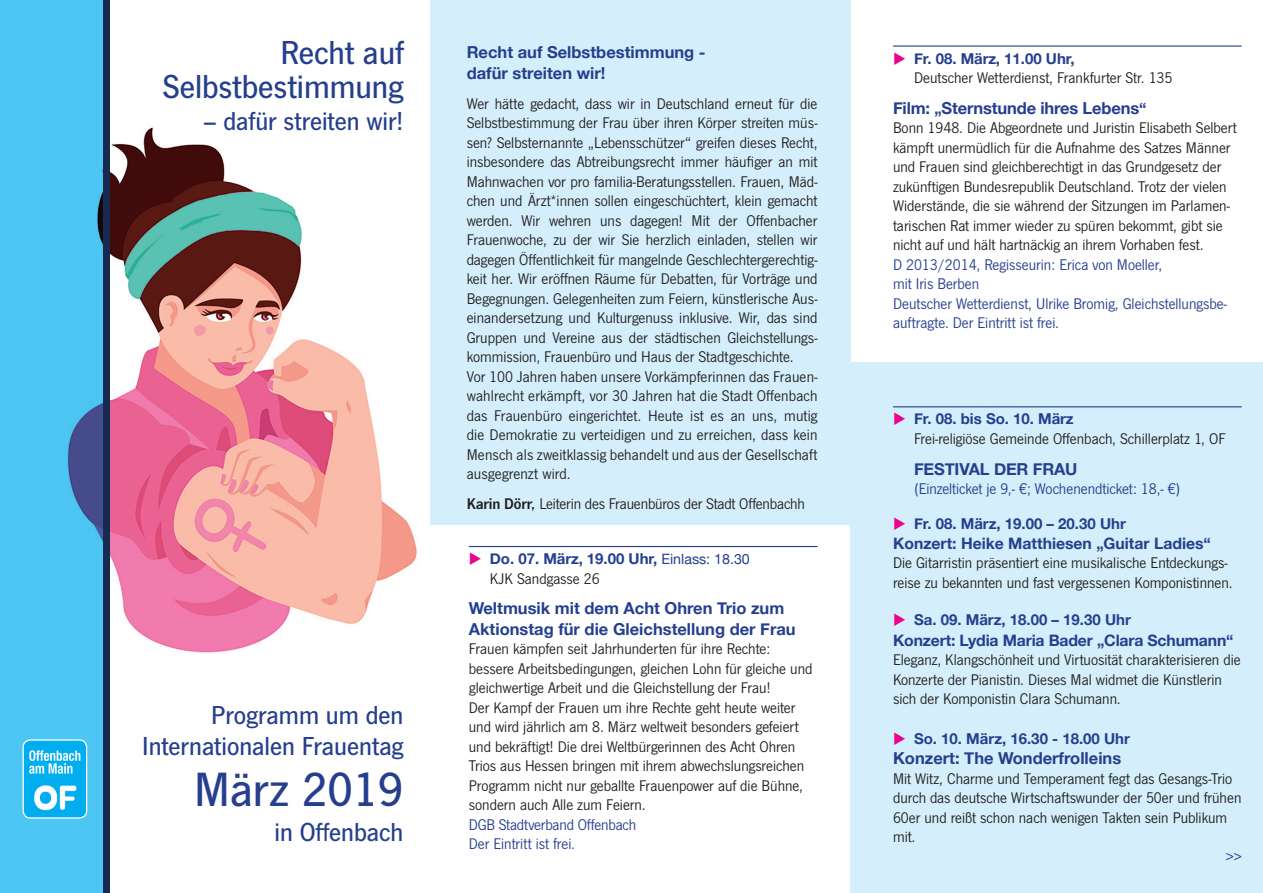
<style>
.page{position:relative;width:1263px;height:893px;background:#fff}
.page>*{position:absolute;margin:0;border:0;box-sizing:border-box;transform-origin:0 0}
.t1{font:500 49.95px "News Got";color:#253f8e}
.t2{font:500 34.5px/34.5px "News Got";color:#253f8e;text-align:right}
.t3{font:500 27px/31px "News Got";color:#253f8e;text-align:right}
.t4{font:700 16.5px/20.2px "Helvetica Neue";color:#253f8e}
.t5{font:16.05px/19.5px "News Got";color:#231f20}
.t6{font:16.05px/19.5px "News Got";color:#253f8e}
.t7{font:700 15.75px "Helvetica Neue";letter-spacing:-.005em;color:#253f8e}
.t8{font:700 15px "Helvetica Neue";color:#253f8e}
.s1{font-family:"News Got Dem"}
.s2{color:#ed028c}
.s3{font-weight:400;font-size:14.25px}
.s4{font-size:15.75px}
</style>
<div class="page">
<img style="left:110px;top:127px;width:307px;height:526px">
<div style="left:0;top:0;width:104px;height:893px;background:#4dc6f3"></div>
<div style="left:103px;top:0;width:7px;height:893px;background:#172b52"></div>
<img style="left:23px;top:740px;width:64px;height:78px">
<div style="left:23px;top:739px;width:64px;height:80px;border:1px solid #fff;border-radius:7px"></div>
<div style="left:850px;top:362px;width:413px;height:531px;background:#d4effb"></div>
<div style="left:429px;top:0;width:421px;height:524px;background:#d4effb"></div>
<hr style="left:893px;top:46px;width:349px;height:1px;background:#253f8e">
<hr style="left:893px;top:406px;width:349px;height:1px;background:#253f8e">
<hr style="left:469px;top:546px;width:348px;height:1px;background:#253f8e">
<h2 class="t2" style="left:163px;top:36px;width:242px">Recht auf<br>Selbstbestimmung</h2>
<h3 class="t3" style="left:203px;top:105px;width:202px">– dafür streiten wir!</h3>
<h3 class="t3" style="left:142px;top:700px;width:263px">Programm um den<br>Internationalen Frauentag</h3>
<h1 class="t1" style="left:194px;top:762px;width:211px">März 2019</h1>
<h3 class="t3" style="left:275px;top:817px;width:130px">in Offenbach</h3>
<p class="t4" style="left:467px;top:43px;width:240px">Recht auf Selbstbestimmung - dafür streiten wir!</p>
<p class="t5" style="left:467px;top:94px;width:352px">Wer hätte gedacht, dass wir in Deutschland erneut für die Selbstbestimmung der Frau über ihren Körper streiten müs&shy;sen? Selbsternannte „Lebensschützer“ greifen dieses Recht, insbesondere das Abtreibungsrecht immer häufiger an mit Mahnwachen vor pro familia-Beratungsstellen. Frauen, Mäd&shy;chen und Ärzt*innen sollen eingeschüchtert, klein gemacht werden. Wir wehren uns dagegen! Mit der Offenbacher Frauenwoche, zu der wir Sie herzlich einladen, stellen wir dagegen Öffentlichkeit für mangelnde Geschlechtergerechtig&shy;keit her. Wir eröffnen Räume für Debatten, für Vorträge und Begegnungen. Gelegenheiten zum Feiern, künstlerische Aus&shy;einandersetzung und Kulturgenuss inklusive. Wir, das sind Gruppen und Vereine aus der städtischen Gleichstellungs&shy;kommission, Frauenbüro und Haus der Stadtgeschichte.<br>Vor 100 Jahren haben unsere Vorkämpferinnen das Frauen&shy;wahlrecht erkämpft, vor 30 Jahren hat die Stadt Offenbach das Frauenbüro eingerichtet. Heute ist es an uns, mutig die Demokratie zu verteidigen und zu erreichen, dass kein Mensch als zweitklassig behandelt und aus der Gesellschaft ausgegrenzt wird.</p>
<p class="t5" style="left:467px;top:494px;width:340px"><span class="s1">Karin Dörr,</span> Leiterin des Frauenbüros der Stadt Offenbachh</p>
<p class="t8" style="left:469px;top:547px;width:283px"><span class="s2">◆</span> Do. 07. März, 19.00 Uhr, <span class="s3">Einlass: 18.30</span></p>
<p class="t5" style="left:490px;top:569px;width:111px">KJK Sandgasse 26</p>
<p class="t4" style="left:469px;top:599px;width:328px">Weltmusik mit dem Acht Ohren Trio zum<br>Aktionstag für die Gleichstellung der Frau</p>
<p class="t5" style="left:469px;top:639px;width:345px">Frauen kämpfen seit Jahrhunderten für ihre Rechte: bessere Arbeitsbedingungen, gleichen Lohn für gleiche und gleichwertige Arbeit und die Gleichstellung der Frau!<br>Der Kampf der Frauen um ihre Rechte geht heute weiter und wird jährlich am 8. März weltweit besonders gefeiert und bekräftigt! Die drei Weltbürgerinnen des Acht Ohren Trios aus Hessen bringen mit ihrem abwechslungsreichen Programm nicht nur geballte Frauenpower auf die Bühne, sondern auch Alle zum Feiern.</p>
<p class="t6" style="left:469px;top:815px;width:169px">DGB Stadtverband Offenbach<br>Der Eintritt ist frei.</p>
<p class="t8" style="left:893px;top:47px;width:183px"><span class="s2">◆</span> Fr. 08. März, 11.00 Uhr,</p>
<p class="t5" style="left:914px;top:68px;width:260px">Deutscher Wetterdienst, Frankfurter Str. 135</p>
<p class="t4" style="left:893px;top:98px;width:255px">Film: <span class="s4">„</span>Sternstunde ihres Lebens<span class="s4">“</span></p>
<p class="t5" style="left:893px;top:119px;width:345px">Bonn 1948. Die Abgeordnete und Juristin Elisabeth Selbert kämpft unermüdlich für die Aufnahme des Satzes Männer und Frauen sind gleichberechtigt in das Grundgesetz der zukünftigen Bundesrepublik Deutschland. Trotz der vielen Widerstände, die sie während der Sitzungen im Parlamen&shy;tarischen Rat immer wieder zu spüren bekommt, gibt sie nicht auf und hält hartnäckig an ihrem Vorhaben fest.</p>
<p class="t6" style="left:893px;top:255px;width:336px">D 2013/2014, Regisseurin: Erica von Moeller,<br>mit Iris Berben<br>Deutscher Wetterdienst, Ulrike Bromig, Gleichstellungsbe&shy;auftragte. Der Eintritt ist frei.</p>
<p class="t8" style="left:893px;top:407px;width:182px"><span class="s2">◆</span> Fr. 08. bis So. 10. März</p>
<p class="t5" style="left:914px;top:429px;width:313px">Frei-religiöse Gemeinde Offenbach, Schillerplatz 1, OF</p>
<p class="t4" style="left:914px;top:459px;width:165px">FESTIVAL DER FRAU</p>
<p class="t6" style="left:914px;top:479px;width:268px">(Einzelticket je 9,- €; Wochenendticket: 18,- €)</p>
<p class="t8" style="left:893px;top:512px;width:234px"><span class="s2">◆</span> Fr. 08. März, 19.00 – 20.30 Uhr</p>
<p class="t7" style="left:893px;top:531px;width:319px">Konzert: Heike Matthiesen „Guitar Ladies“</p>
<p class="t5" style="left:893px;top:554px;width:341px">Die Gitarristin präsentiert eine musikalische Entdeckungs&shy;reise zu bekannten und fast vergessenen Komponistinnen.</p>
<p class="t8" style="left:893px;top:608px;width:239px"><span class="s2">◆</span> Sa. 09. März, 18.00 – 19.30 Uhr</p>
<p class="t7" style="left:893px;top:628px;width:342px">Konzert: Lydia Maria Bader „Clara Schumann“</p>
<p class="t5" style="left:893px;top:650px;width:349px">Eleganz, Klangschönheit und Virtuosität charakterisieren die<br>Konzerte der Pianistin. Dieses Mal widmet die Künstlerin sich der Komponistin Clara Schumann.</p>
<p class="t8" style="left:893px;top:727px;width:238px"><span class="s2">◆</span> So. 10. März, 16.30 - 18.00 Uhr</p>
<p class="t4" style="left:893px;top:749px;width:230px">Konzert: The Wonderfrolleins</p>
<p class="t5" style="left:893px;top:769px;width:350px">Mit Witz, Charme und Temperament fegt das Gesangs-Trio durch das deutsche Wirtschaftswunder der 50er und frühen 60er und reißt schon nach wenigen Takten sein Publikum mit.</p>
<p class="t6" style="left:1226px;top:847px;width:17px">&gt;&gt;</p>
</div>
